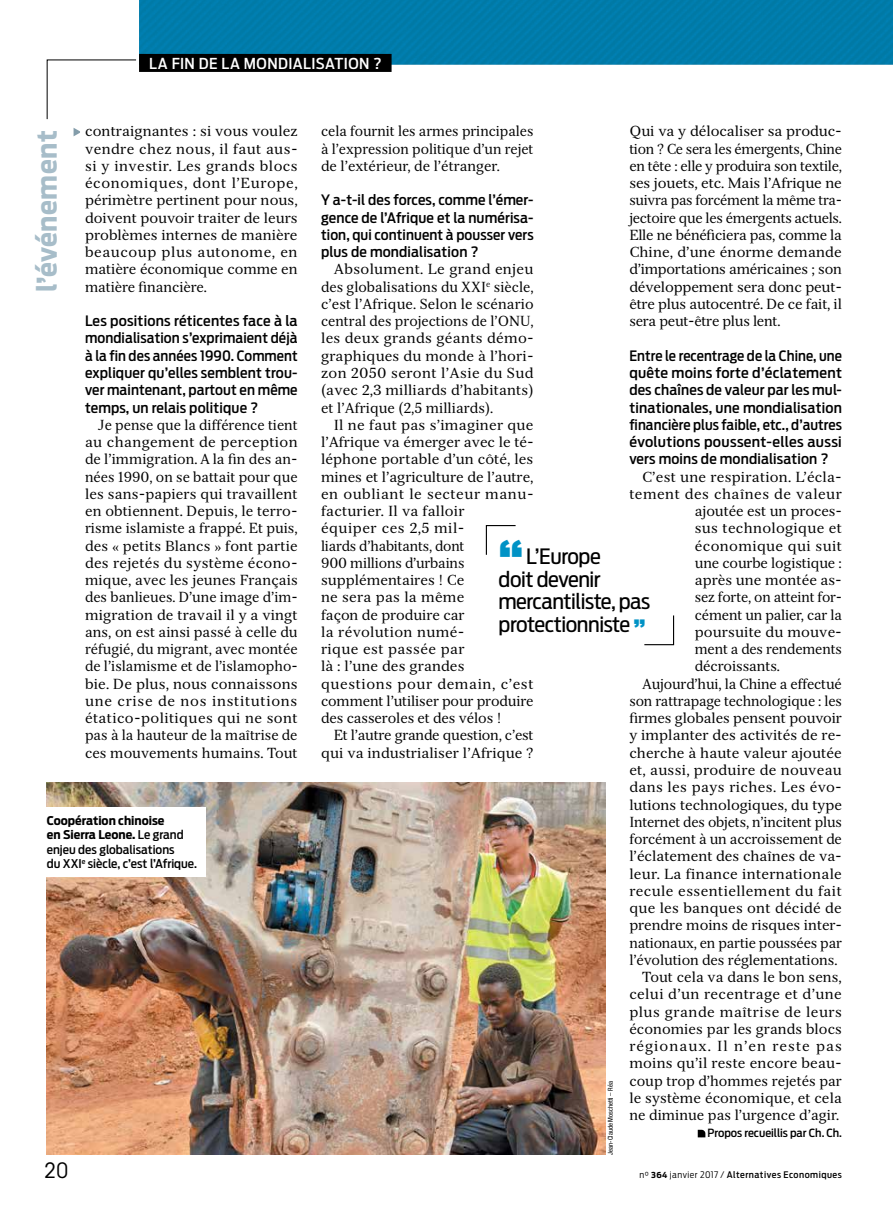
<style>
.page{position:relative;width:893px;height:1221px;background:#fff}
.page>*{position:absolute;margin:0;border:0;box-sizing:border-box;transform-origin:0 0}
.t1{font:700 27px "Antenna Cond";letter-spacing:.015em;color:#a7bdc9;scale:1.07 1}
.t2{font:21px/22.5px "Antenna Cond";letter-spacing:-.02em;color:#000;scale:1.07 1}
.t3{font:condensed 21px "ITC Avant Garde Std";color:#000;scale:1.07 1}
.t4{font:500 15px "Antenna Cond";letter-spacing:.025em;color:#fff;scale:1.07 1}
.t5{font:14.25px/17.2px "Serif 12 Beta";color:#000;text-align:justify}
.t6{font:500 14.25px/17.2px "Antenna Cond";letter-spacing:.01em;color:#000;text-align:justify}
.t7{font:500 14.25px/17.2px "Antenna Cond";letter-spacing:.01em;color:#000;text-align:justify;scale:1.09 1}
.t8{font:500 14.25px/17.2px "Antenna Cond";letter-spacing:.01em;color:#000;text-align:justify;scale:1.07 1}
.t9{font:14.25px "Serif 12 Beta";letter-spacing:.025em;color:#000}
.t10{font:14.25px "Serif 12 Beta";letter-spacing:.03em;color:#000}
.t11{font:14.25px "Serif 12 Beta";letter-spacing:.02em;color:#000}
.t12{font:14.25px "Serif 12 Beta";letter-spacing:.065em;color:#000}
.t13{font:500 12px/14.2px "Antenna Cond";color:#000;scale:1.07 1}
.t14{font:500 11.25px "Antenna Cond";color:#000;scale:1.07 1}
.t15{font:500 9px "Antenna Cond";letter-spacing:.05em;color:#000;scale:1.07 1}
.t16{font:condensed 6.75px "Helvetica Neue LT Std";color:#000}
.s1{font-weight:700}
.s2{font-weight:900;font-size:43.5px;color:#0092c5}
.s3{font-weight:900;color:#0092c5}
.s4{font-weight:300}
.s5{font-weight:300;font-size:8.25px}
.s6{font-weight:700;font-size:8.25px}
</style>
<div class="page">
<svg style="left:46px;top:59px;width:90px;height:61px"></svg>
<div style="left:139px;top:0;width:754px;height:65px;background:#007caa"></div>
<div style="left:139px;top:54px;width:253px;height:18px;background:#000"></div>
<svg style="left:74px;top:128px;width:6px;height:8px"></svg>
<svg style="left:698px;top:1129px;width:7px;height:8px"></svg>
<svg style="left:644px;top:615px;width:31px;height:30px"></svg>
<svg style="left:485px;top:525px;width:31px;height:30px"></svg>
<img style="left:47px;top:782px;width:559px;height:372px">
<div style="left:38px;top:807px;width:168px;height:69px;background:#fff"></div>
<p class="t4" style="left:149px;top:54px;width:219px">LA FIN DE LA MONDIALISATION ?</p>
<h1 class="t1" style="left:31px;top:292px;width:153px;rotate:-90deg">l’événement</h1>
<p class="t5" style="left:85px;top:123px;width:214px">contraignantes : si vous voulez vendre chez nous, il faut aus&shy;si y investir. Les grands blocs économiques, dont l’Europe, périmètre pertinent pour nous, doivent pouvoir traiter de leurs problèmes internes de manière beaucoup plus autonome, en matière économique comme en matière financière.</p>
<p class="t7" style="left:85px;top:312px;width:197px">Les positions réticentes face à la mondialisation s’exprimaient déjà à la fin des années 1990. Comment expliquer qu’elles semblent trou&shy;ver maintenant, partout en même temps, un relais politique ?</p>
<p class="t5" style="left:85px;top:416px;width:214px;text-indent:13px">Je pense que la différence tient au changement de perception de l’immigration. A la fin des an&shy;nées 1990, on se battait pour que les sans-papiers qui travaillent en obtiennent. Depuis, le terro&shy;risme islamiste a frappé. Et puis, des « petits Blancs » font partie des rejetés du système écono&shy;mique, avec les jeunes Français des banlieues. D’une image d’im&shy;migration de travail il y a vingt ans, on est ainsi passé à celle du réfugié, du migrant, avec montée de l’islamisme et de l’islamopho&shy;bie. De plus, nous connaissons une crise de nos institutions étatico-politiques qui ne sont pas à la hauteur de la maîtrise de ces mouvements humains. Tout</p>
<p class="t13" style="left:47px;top:813px;width:142px"><span class="s1">Coopération chinoise<br>en Sierra Leone.</span> Le grand enjeu des globalisations<br>du XXI<sup>e</sup> siècle, c’est l’Afrique.</p>
<p class="t5" style="left:629px;top:123px;width:214px">Qui va y délocaliser sa produc&shy;tion ? Ce sera les émergents, Chine en tête : elle y produira son textile, ses jouets, etc. Mais l’Afrique ne suivra pas forcément la même tra&shy;jectoire que les émergents actuels.<br>Elle ne bénéficiera pas, comme la Chine, d’une énorme demande d’importations américaines ; son développement sera donc peut&shy;être plus autocentré. De ce fait, il sera peut-être plus lent.</p>
<p class="t6" style="left:629px;top:347px;width:214px">Entre le recentrage de la Chine, une quête moins forte d’éclatement des chaînes de valeur par les mul&shy;tinationales, une mondialisation financière plus faible, etc., d’autres évolutions poussent-elles aussi vers moins de mondialisation ?</p>
<p class="t5" style="left:642px;top:468px;width:201px">C’est une respiration. L’écla-</p>
<p class="t10" style="left:629px;top:485px;width:214px">tement des chaînes de valeur</p>
<p class="t5" style="left:695px;top:502px;width:149px">ajoutée est un proces-</p>
<p class="t5" style="left:695px;top:519px;width:149px">sus technologique et</p>
<p class="t11" style="left:695px;top:537px;width:149px">économique qui suit</p>
<p class="t5" style="left:695px;top:554px;width:149px">une courbe logistique :</p>
<p class="t5" style="left:695px;top:571px;width:149px">après une montée as-</p>
<p class="t5" style="left:695px;top:588px;width:149px">sez forte, on atteint for-</p>
<p class="t5" style="left:695px;top:606px;width:149px">cément un palier, car la</p>
<p class="t5" style="left:695px;top:623px;width:149px">poursuite du mouve-</p>
<p class="t5" style="left:695px;top:640px;width:149px">ment a des rendements</p>
<p class="t5" style="left:695px;top:657px;width:87px">décroissants.</p>
<p class="t5" style="left:642px;top:675px;width:201px">Aujourd’hui, la Chine a effectué</p>
<p class="t5" style="left:629px;top:692px;width:214px">son rattrapage technologique : les</p>
<p class="t5" style="left:629px;top:709px;width:214px">firmes globales pensent pouvoir</p>
<p class="t5" style="left:629px;top:726px;width:214px">y implanter des activités de re-</p>
<p class="t5" style="left:629px;top:744px;width:214px">cherche à haute valeur ajoutée</p>
<p class="t5" style="left:629px;top:761px;width:214px">et, aussi, produire de nouveau</p>
<p class="t11" style="left:629px;top:778px;width:214px">dans les pays riches. Les évo-</p>
<p class="t5" style="left:629px;top:795px;width:214px">lutions technologiques, du type</p>
<p class="t5" style="left:629px;top:813px;width:214px">Internet des objets, n’incitent plus</p>
<p class="t5" style="left:629px;top:830px;width:214px">forcément à un accroissement de</p>
<p class="t5" style="left:629px;top:847px;width:214px">l’éclatement des chaînes de va-</p>
<p class="t5" style="left:629px;top:864px;width:214px">leur. La finance internationale</p>
<p class="t9" style="left:629px;top:882px;width:214px">recule essentiellement du fait</p>
<p class="t5" style="left:629px;top:899px;width:214px">que les banques ont décidé de</p>
<p class="t5" style="left:629px;top:916px;width:214px">prendre moins de risques inter-</p>
<p class="t5" style="left:629px;top:933px;width:214px">nationaux, en partie poussées par</p>
<p class="t5" style="left:629px;top:951px;width:210px">l’évolution des réglementations.</p>
<p class="t5" style="left:642px;top:968px;width:201px">Tout cela va dans le bon sens,</p>
<p class="t9" style="left:629px;top:985px;width:214px">celui d’un recentrage et d’une</p>
<p class="t10" style="left:629px;top:1002px;width:214px">plus grande maîtrise de leurs</p>
<p class="t5" style="left:629px;top:1020px;width:214px">économies par les grands blocs</p>
<p class="t12" style="left:629px;top:1037px;width:214px">régionaux. Il n’en reste pas</p>
<p class="t5" style="left:629px;top:1054px;width:214px">moins qu’il reste encore beau-</p>
<p class="t5" style="left:629px;top:1071px;width:214px">coup trop d’hommes rejetés par</p>
<p class="t5" style="left:629px;top:1089px;width:214px">le système économique, et cela</p>
<p class="t5" style="left:629px;top:1106px;width:211px">ne diminue pas l’urgence d’agir.</p>
<p class="t14" style="left:707px;top:1126px;width:127px">Propos recueillis par Ch. Ch.</p>
<p class="t5" style="left:321px;top:123px;width:214px">cela fournit les armes principales à l’expression politique d’un rejet de l’extérieur, de l’étranger.</p>
<p class="t8" style="left:321px;top:192px;width:200px">Y a-t-il des forces, comme l’émer&shy;gence de l’Afrique et la numérisa&shy;tion, qui continuent à pousser vers plus de mondialisation ?</p>
<p class="t5" style="left:321px;top:261px;width:214px;text-indent:13px">Absolument. Le grand enjeu des globalisations du XXI<sup>e</sup> siècle, c’est l’Afrique. Selon le scénario central des projections de l’ONU, les deux grands géants démo&shy;graphiques du monde à l’hori&shy;zon 2050 seront l’Asie du Sud (avec 2,3 milliards d’habitants) et l’Afrique (2,5 milliards).</p>
<p class="t5" style="left:321px;top:416px;width:214px;text-align:left;text-indent:13px">Il ne faut pas s’imaginer que l’Afrique va émerger avec le té&shy;léphone portable d’un côté, les mines et l’agriculture de l’autre, en oubliant le secteur manu&shy;facturier. Il va falloir<br>équiper ces 2,5 mil-<br>liards d’habitants, dont<br>900 millions d’urbains supplémentaires ! Ce<br>ne sera pas la même<br>façon de produire car<br>la révolution numé-<br>rique est passée par<br>là : l’une des grandes questions pour demain, c’est comment l’utiliser pour produire des casseroles et des vélos !</p>
<p class="t5" style="left:321px;top:726px;width:214px;text-align:right">Et l’autre grande question, c’est qui va industrialiser l’Afrique ?</p>
<h2 class="t2" style="left:499px;top:545px;width:143px"><span class="s2">“</span>L’Europe<br>doit devenir mercantiliste, pas protectionniste <span class="s3">”</span></h2>
<p class="t16" style="left:607px;top:1154px;width:75px;rotate:-90deg">Jean-Claude Moschetti – Réa</p>
<h2 class="t3" style="left:44px;top:1158px;width:24px">20</h2>
<p class="t15" style="left:639px;top:1169px;width:191px"><span class="s4">n</span><span class="s5">°</span> <span class="s6">364</span> <span class="s4">janvier 2017 /</span> Alternatives Economiques</p>
</div>
